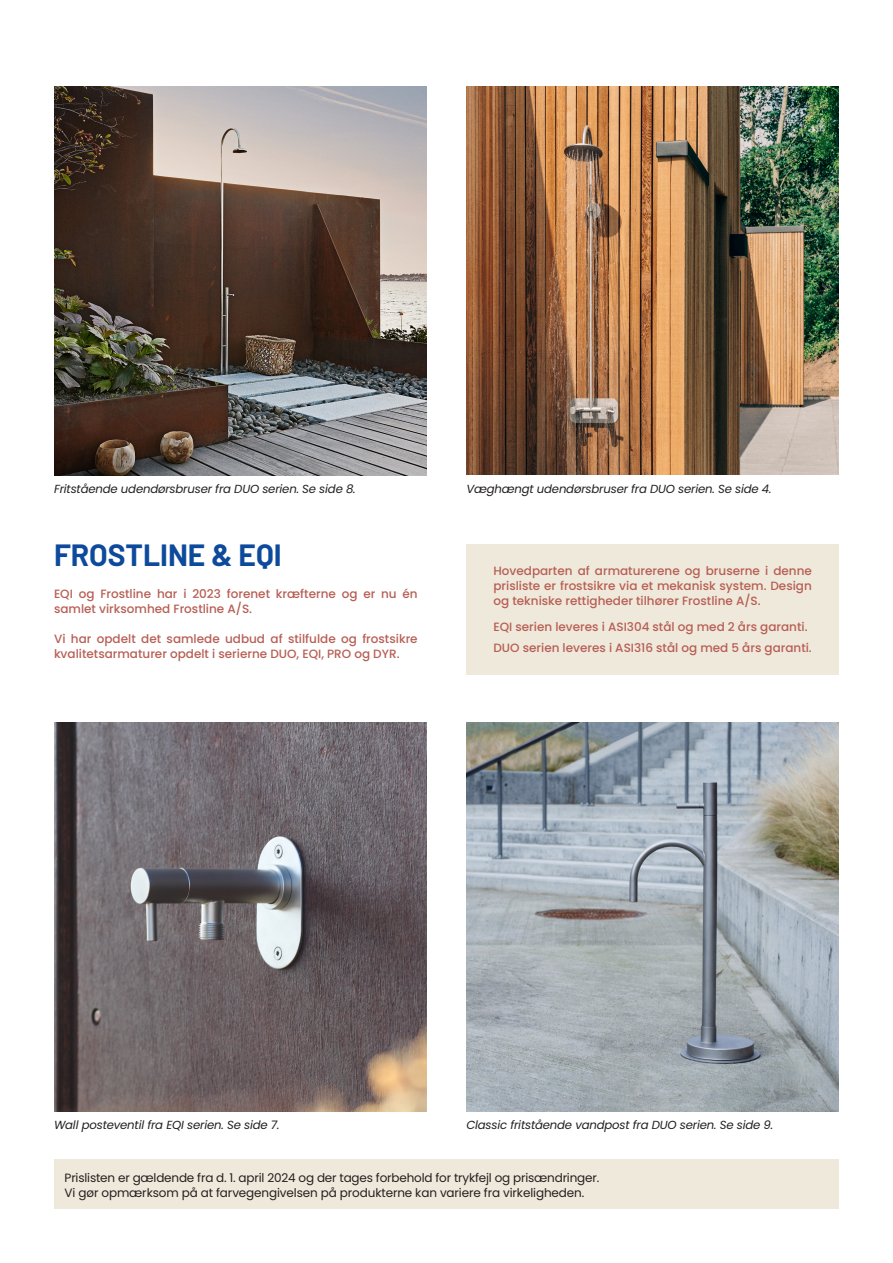
<style>
.page{position:relative;width:893px;height:1263px;background:#fff}
.page>*{position:absolute;margin:0;border:0;box-sizing:border-box;transform-origin:0 0}
.Indhold{font:700 30px "Barlow";color:#0d4a9c}
.t1{font:500 12px/15px "Poppins";color:#b75e54}
.Sidetal{font:12px "Poppins";letter-spacing:-.015em;color:#231f20}
.Sidetal-2{font:italic 11.7px "Poppins";letter-spacing:-.015em;color:#231f20}
</style>
<div class="page">
<div style="left:54px;top:1160px;width:785px;height:49px;background:#efe9db"></div>
<img style="left:54px;top:723px;width:373px;height:389px">
<img style="left:54px;top:86px;width:373px;height:389px">
<img style="left:466px;top:723px;width:373px;height:388px">
<img style="left:466px;top:86px;width:373px;height:389px">
<div style="left:466px;top:544px;width:373px;height:131px;background:#efe9db"></div>
<p class="Sidetal-2" style="left:54px;top:482px;width:303px">Fritstående udendørsbruser fra DUO serien. Se side 8.</p>
<p class="Sidetal-2" style="left:466px;top:482px;width:307px">Væghængt udendørsbruser fra DUO serien. Se side 4.</p>
<p class="Indhold" style="left:54px;top:533px;width:229px">FROSTLINE &amp; EQI</p>
<p class="t1" style="left:54px;top:587px;width:365px">EQI og Frostline har i 2023 forenet kræfterne og er nu én samlet virksomhed Frostline A/S.</p>
<p class="t1" style="left:54px;top:632px;width:365px">Vi har opdelt det samlede udbud af stilfulde og frostsikre kvalitetsarmaturer opdelt i serierne DUO, EQI, PRO og DYR.</p>
<p class="t1" style="left:493px;top:564px;width:320px;text-align:justify">Hovedparten af armaturerene og bruserne i denne prisliste er frostsikre via et mekanisk system. Design og tekniske rettigheder tilhører Frostline A/S.</p>
<p class="t1" style="left:493px;top:619px;width:316px">EQI serien leveres i ASI304 stål og med 2 års garanti.</p>
<p class="t1" style="left:493px;top:640px;width:320px">DUO serien leveres i ASI316 stål og med 5 års garanti.</p>
<p class="Sidetal-2" style="left:54px;top:1118px;width:227px">Wall posteventil fra EQI serien. Se side 7.</p>
<p class="Sidetal-2" style="left:466px;top:1118px;width:308px">Classic fritstående vandpost fra DUO serien. Se side 9.</p>
<p class="Sidetal" style="left:65px;top:1171px;width:536px">Prislisten er gældende fra d. 1. april 2024 og der tages forbehold for trykfejl og prisændringer.</p>
<p class="Sidetal" style="left:65px;top:1186px;width:521px">Vi gør opmærksom på at farvegengivelsen på produkterne kan variere fra virkeligheden.</p>
</div>
